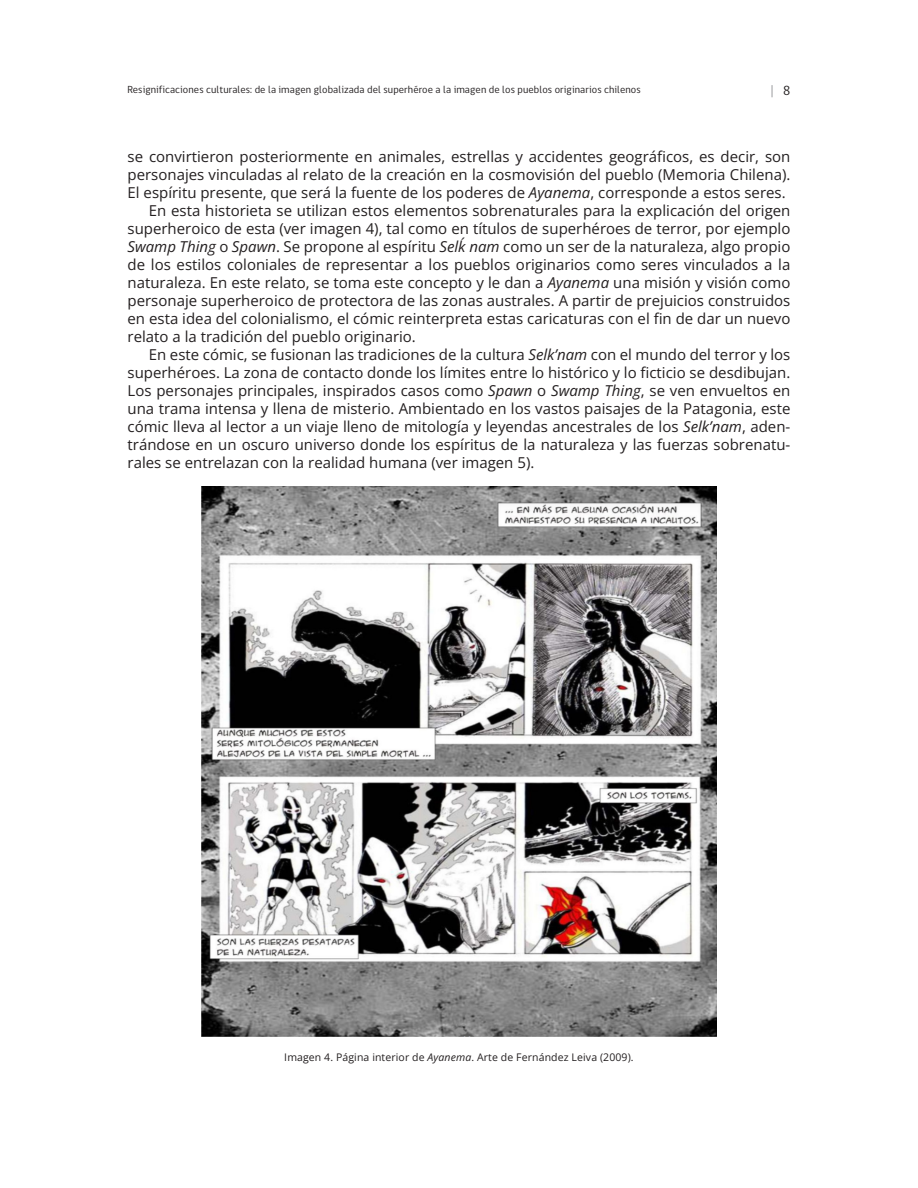
<style>
.page{position:relative;width:918px;height:1188px;background:#fff}
.page>*{position:absolute;margin:0;border:0;box-sizing:border-box;transform-origin:0 0}
.parraforav{font:15px/18px "Open Sans";color:#231f20;text-align:justify}
.t1{font:13.5px "gob CL";color:#808285}
.t2{font:10.5px "gob CL";letter-spacing:.01em;color:#231f20}
.piesfotorav{font:10.5px "Open Sans";letter-spacing:.01em;color:#231f20}
.s1{color:#231f20}
.s2{font-style:italic}
</style>
<div class="page">
<img style="left:201px;top:486px;width:516px;height:550px">
<p class="t2" style="left:128px;top:82px;width:515px">Resignificaciones culturales: de la imagen globalizada del superhéroe a la imagen de los pueblos originarios chilenos</p>
<p class="t1" style="left:770px;top:82px;width:22px">| <span class="s1">8</span></p>
<p class="parraforav" style="left:128px;top:147px;width:664px">se convirtieron posteriormente en animales, estrellas y accidentes geográficos, es decir, son personajes vinculadas al relato de la creación en la cosmovisión del pueblo (Memoria Chilena).<br>El espíritu presente, que será la fuente de los poderes de <span class="s2">Ayanema</span>, corresponde a estos seres.</p>
<p class="parraforav" style="left:128px;top:201px;width:664px;text-indent:21px">En esta historieta se utilizan estos elementos sobrenaturales para la explicación del origen superheroico de esta (ver imagen 4), tal como en títulos de superhéroes de terror, por ejemplo <span class="s2">Swamp Thing</span> o <span class="s2">Spawn</span>. Se propone al espíritu <span class="s2">Selk</span><sup>´</sup> <span class="s2">nam</span> como un ser de la naturaleza, algo propio de los estilos coloniales de representar a los pueblos originarios como seres vinculados a la naturaleza. En este relato, se toma este concepto y le dan a <span class="s2">Ayanema</span> una misión y visión como personaje superheroico de protectora de las zonas australes. A partir de prejuicios construidos en esta idea del colonialismo, el cómic reinterpreta estas caricaturas con el fin de dar un nuevo relato a la tradición del pueblo originario.</p>
<p class="parraforav" style="left:128px;top:345px;width:664px;text-indent:21px">En este cómic, se fusionan las tradiciones de la cultura <span class="s2">Selk’nam</span> con el mundo del terror y los superhéroes. La zona de contacto donde los límites entre lo histórico y lo ficticio se desdibujan.<br>Los personajes principales, inspirados casos como <span class="s2">Spawn</span> o <span class="s2">Swamp Thing</span>, se ven envueltos en una trama intensa y llena de misterio. Ambientado en los vastos paisajes de la Patagonia, este cómic lleva al lector a un viaje lleno de mitología y leyendas ancestrales de los <span class="s2">Selk’nam</span>, aden&shy;trándose en un oscuro universo donde los espíritus de la naturaleza y las fuerzas sobrenatu&shy;rales se entrelazan con la realidad humana (ver imagen 5).</p>
<p class="piesfotorav" style="left:284px;top:1050px;width:351px">Imagen 4. Página interior de <span class="s2">Ayanema</span>. Arte de Fernández Leiva (2009).</p>
</div>
